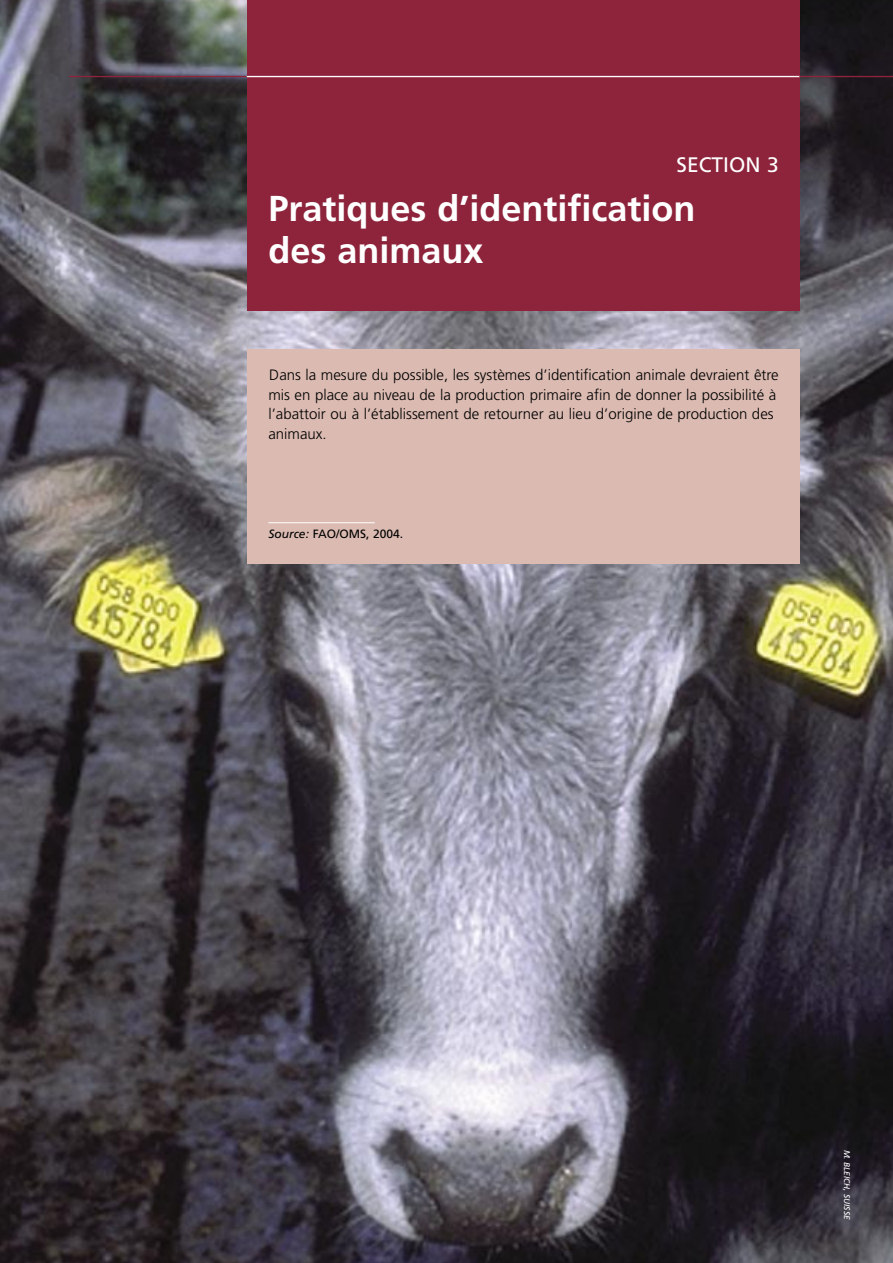
<style>
.page{position:relative;width:893px;height:1263px;background:#fff}
.page>*{position:absolute;margin:0;border:0;box-sizing:border-box;transform-origin:0 0}
.SectionTitle{font:700 36px "Frutiger LT Std";color:#fff}
.t1{font:21px "Frutiger LT Std";color:#fff}
.SectNewPara1{font:300 15px/19.5px "Frutiger LT Std";color:#000}
.SectionSource{font:12px "Frutiger LT Std";color:#000}
.PhotoCredit{font:italic 8.25px "Frutiger LT Std";letter-spacing:-.01em;color:#fff}
.s1{font-style:italic}
</style>
<div class="page">
<img style="left:0;top:0;width:893px;height:1263px">
<div style="left:247px;top:0;width:552px;height:311px;background:#8d243b"></div>
<div style="left:247px;top:350px;width:552px;height:214px;background:#dabab1"></div>
<hr style="left:268px;top:522px;width:107px;height:1px;background:#fff">
<hr style="left:69px;top:76px;width:178px;height:1px;background:#8d243b">
<hr style="left:247px;top:76px;width:553px;height:1px;background:#fff">
<hr style="left:799px;top:76px;width:94px;height:1px;background:#8d243b">
<p class="t1" style="left:677px;top:153px;width:104px">SECTION 3</p>
<p class="SectionTitle" style="left:268px;top:187px;width:429px">Pratiques d’identification</p>
<p class="SectionTitle" style="left:268px;top:229px;width:217px">des animaux</p>
<p class="SectNewPara1" style="left:268px;top:366px;width:512px">Dans la mesure du possible, les systèmes d’identification animale devraient être mis en place au niveau de la production primaire afin de donner la possibilité à l’abattoir ou à l’établissement de retourner au lieu d’origine de production des animaux.</p>
<p class="SectionSource" style="left:268px;top:527px;width:136px"><span class="s1">Source:</span> FAO/OMS, 2004.</p>
<p class="PhotoCredit" style="left:852px;top:1149px;width:71px;rotate:90deg">M. BLEICH, SUISSE</p>
</div>
